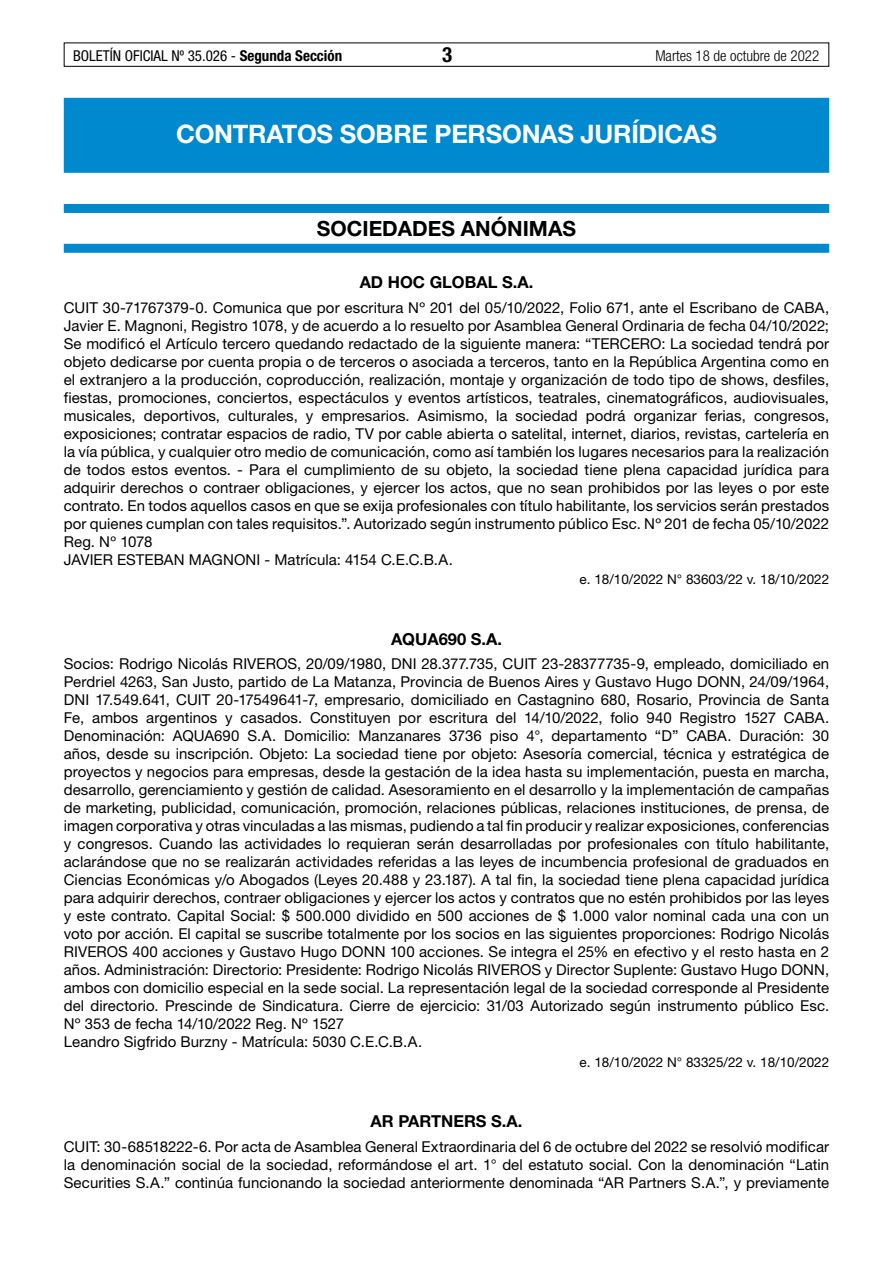
<style>
.page{position:relative;width:893px;height:1263px;background:#fff}
.page>*{position:absolute;margin:0;border:0;box-sizing:border-box;transform-origin:0 0}
.t1{font:700 25.5px "Helvetica Neue LT Std";letter-spacing:-.01em;color:#fff}
.t2{font:700 21px "Helvetica Neue LT Std";color:#000}
.t3{font:700 condensed 21px "Helvetica Neue LT Std";color:#000}
.t4{font:700 16.5px "Helvetica Neue LT Std";color:#000}
.t5{font:15px/18px "Helvetica Neue LT Std";letter-spacing:.005em;color:#000}
.t6{font:condensed 15px "Helvetica Neue LT Std";color:#000}
.t7{font:300 condensed 15px "Helvetica Neue LT Std";color:#000}
.t8{font:13.5px "Helvetica Neue LT Std";color:#000}
.s1{font-weight:700}
</style>
<div class="page">
<div style="left:64px;top:43px;width:765px;height:24px;border:1px solid #000"></div>
<div style="left:64px;top:98px;width:765px;height:75px;background:#0089cf"></div>
<div style="left:64px;top:204px;width:765px;height:9px;background:#0089cf"></div>
<div style="left:64px;top:244px;width:765px;height:9px;background:#0089cf"></div>
<p class="t6" style="left:73px;top:47px;width:271px">BOLETÍN OFICIAL Nº 35.026 - <span class="s1">Segunda Sección</span></p>
<h2 class="t3" style="left:442px;top:42px;width:12px">3</h2>
<p class="t7" style="left:655px;top:47px;width:165px">Martes 18 de octubre de 2022</p>
<h1 class="t1" style="left:176px;top:118px;width:542px">CONTRATOS SOBRE PERSONAS JURÍDICAS</h1>
<h2 class="t2" style="left:317px;top:216px;width:261px">SOCIEDADES ANÓNIMAS</h2>
<p class="t4" style="left:360px;top:272px;width:175px">AD HOC GLOBAL S.A.</p>
<p class="t5" style="left:64px;top:298px;width:767px">CUIT 30-71767379-0. Comunica que por escritura Nº 201 del 05/10/2022, Folio 671, ante el Escribano de CABA, Javier E. Magnoni, Registro 1078, y de acuerdo a lo resuelto por Asamblea General Ordinaria de fecha 04/10/2022; Se modificó el Artículo tercero quedando redactado de la siguiente manera: “TERCERO: La sociedad tendrá por objeto dedicarse por cuenta propia o de terceros o asociada a terceros, tanto en la República Argentina como en el extranjero a la producción, coproducción, realización, montaje y organización de todo tipo de shows, desfiles, fiestas, promociones, conciertos, espectáculos y eventos artísticos, teatrales, cinematográficos, audiovisuales, musicales, deportivos, culturales, y empresarios. Asimismo, la sociedad podrá organizar ferias, congresos, exposiciones; contratar espacios de radio, TV por cable abierta o satelital, internet, diarios, revistas, cartelería en la vía pública, y cualquier otro medio de comunicación, como así también los lugares necesarios para la realización de todos estos eventos. - Para el cumplimiento de su objeto, la sociedad tiene plena capacidad jurídica para adquirir derechos o contraer obligaciones, y ejercer los actos, que no sean prohibidos por las leyes o por este contrato. En todos aquellos casos en que se exija profesionales con título habilitante, los servicios serán prestados por quienes cumplan con tales requisitos.”. Autorizado según instrumento público Esc. Nº 201 de fecha 05/10/2022<br>Reg. Nº 1078<br>JAVIER ESTEBAN MAGNONI - Matrícula: 4154 C.E.C.B.A.</p>
<p class="t8" style="left:580px;top:571px;width:251px">e. 18/10/2022 N° 83603/22 v. 18/10/2022</p>
<p class="t4" style="left:391px;top:629px;width:112px">AQUA690 S.A.</p>
<p class="t5" style="left:64px;top:655px;width:767px">Socios: Rodrigo Nicolás RIVEROS, 20/09/1980, DNI 28.377.735, CUIT 23-28377735-9, empleado, domiciliado en Perdriel 4263, San Justo, partido de La Matanza, Provincia de Buenos Aires y Gustavo Hugo DONN, 24/09/1964, DNI 17.549.641, CUIT 20-17549641-7, empresario, domiciliado en Castagnino 680, Rosario, Provincia de Santa Fe, ambos argentinos y casados. Constituyen por escritura del 14/10/2022, folio 940 Registro 1527 CABA.<br>Denominación: AQUA690 S.A. Domicilio: Manzanares 3736 piso 4°, departamento “D” CABA. Duración: 30 años, desde su inscripción. Objeto: La sociedad tiene por objeto: Asesoría comercial, técnica y estratégica de proyectos y negocios para empresas, desde la gestación de la idea hasta su implementación, puesta en marcha, desarrollo, gerenciamiento y gestión de calidad. Asesoramiento en el desarrollo y la implementación de campañas de marketing, publicidad, comunicación, promoción, relaciones públicas, relaciones instituciones, de prensa, de imagen corporativa y otras vinculadas a las mismas, pudiendo a tal fin producir y realizar exposiciones, conferencias y congresos. Cuando las actividades lo requieran serán desarrolladas por profesionales con título habilitante, aclarándose que no se realizarán actividades referidas a las leyes de incumbencia profesional de graduados en Ciencias Económicas y/o Abogados (Leyes 20.488 y 23.187). A tal fin, la sociedad tiene plena capacidad jurídica para adquirir derechos, contraer obligaciones y ejercer los actos y contratos que no estén prohibidos por las leyes y este contrato. Capital Social: $ 500.000 dividido en 500 acciones de $ 1.000 valor nominal cada una con un voto por acción. El capital se suscribe totalmente por los socios en las siguientes proporciones: Rodrigo Nicolás RIVEROS 400 acciones y Gustavo Hugo DONN 100 acciones. Se integra el 25% en efectivo y el resto hasta en 2 años. Administración: Directorio: Presidente: Rodrigo Nicolás RIVEROS y Director Suplente: Gustavo Hugo DONN, ambos con domicilio especial en la sede social. La representación legal de la sociedad corresponde al Presidente del directorio. Prescinde de Sindicatura. Cierre de ejercicio: 31/03 Autorizado según instrumento público Esc.<br>Nº 353 de fecha 14/10/2022 Reg. Nº 1527<br>Leandro Sigfrido Burzny - Matrícula: 5030 C.E.C.B.A.</p>
<p class="t8" style="left:580px;top:1054px;width:251px">e. 18/10/2022 N° 83325/22 v. 18/10/2022</p>
<p class="t4" style="left:371px;top:1111px;width:153px">AR PARTNERS S.A.</p>
<p class="t5" style="left:64px;top:1137px;width:767px;text-align:justify">CUIT: 30-68518222-6. Por acta de Asamblea General Extraordinaria del 6 de octubre del 2022 se resolvió modificar la denominación social de la sociedad, reformándose el art. 1° del estatuto social. Con la denominación “Latin Securities S.A.” continúa funcionando la sociedad anteriormente denominada “AR Partners S.A.”, y previamente</p>
</div>
